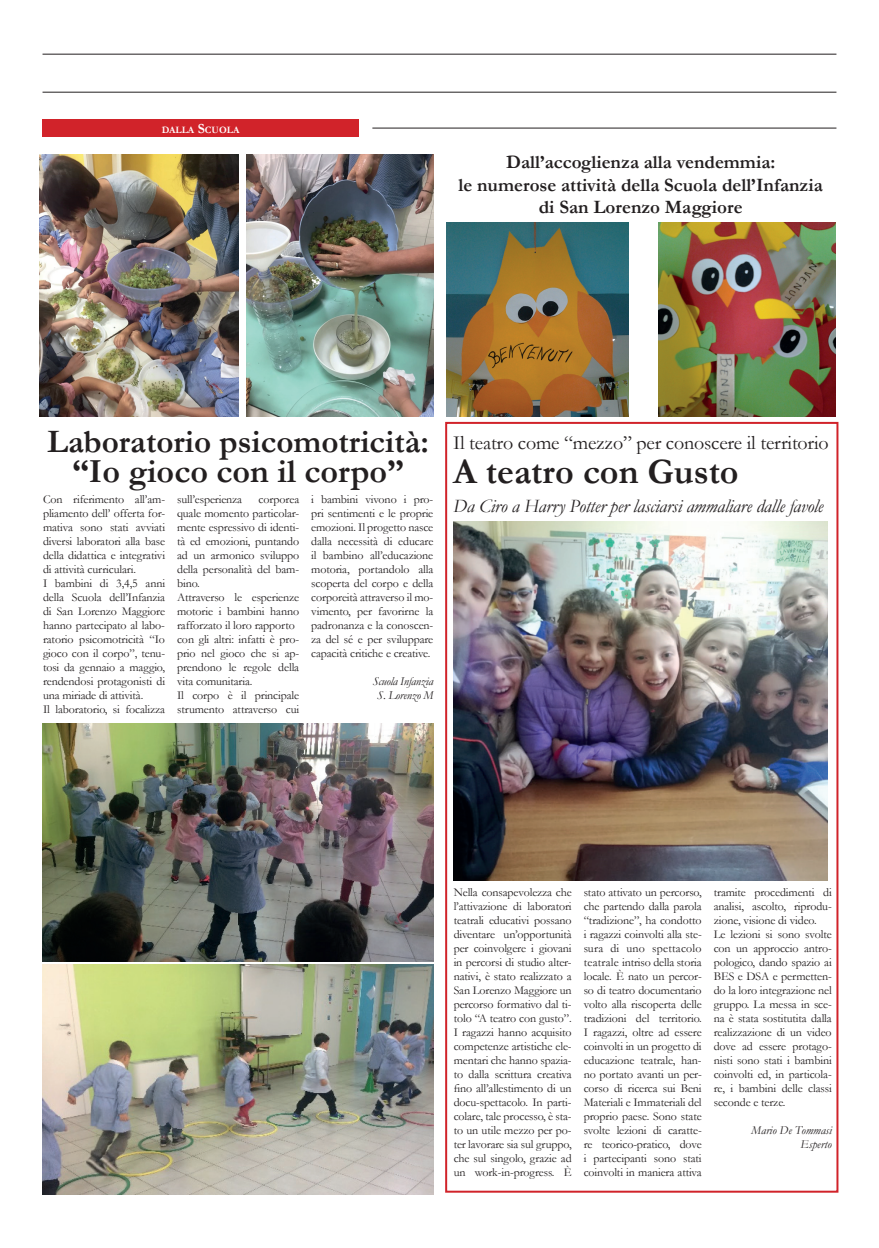
<style>
.page{position:relative;width:879px;height:1248px;background:#fff}
.page>*{position:absolute;margin:0;border:0;box-sizing:border-box;transform-origin:0 0}
.t1{font:700 36px "Garamond";color:#231f20}
.t2{font:700 34px "Garamond";color:#231f20}
.t3{font:700 33px "Garamond";color:#231f20}
.t4{font:20px "Garamond";letter-spacing:-.01em;color:#231f20}
.t5{font:700 19px/22.8px "Garamond";color:#231f20;text-align:center}
.t6{font:italic 19px "Garamond";letter-spacing:-.01em;color:#231f20}
.t7{font:12px/14px "Garamond";letter-spacing:-.01em;color:#231f20}
.t8{font:italic 12px/14px "Garamond";letter-spacing:-.02em;color:#231f20;text-align:center}
.t9{font:italic 12px/14px "Garamond";color:#231f20;text-align:right}
.t10{font:700 9.8px "Garamond";color:#fff}
.s1{font-size:14px}
</style>
<div class="page">
<hr style="left:43px;top:92px;width:793px;height:1px;background:#231f20">
<hr style="left:43px;top:54px;width:793px;height:1px;background:#231f20">
<div style="left:43px;top:120px;width:316px;height:17px;background:#d1232a"></div>
<hr style="left:372px;top:128px;width:464px;height:1px;background:#231f20">
<img style="left:40px;top:155px;width:198px;height:262px">
<img style="left:43px;top:723px;width:391px;height:238px">
<div style="left:445px;top:422px;width:393px;height:770px;border:2px solid #d1232a"></div>
<img style="left:247px;top:155px;width:186px;height:262px">
<img style="left:658px;top:222px;width:177px;height:195px">
<img style="left:446px;top:222px;width:182px;height:195px">
<img style="left:454px;top:522px;width:374px;height:358px">
<img style="left:43px;top:964px;width:391px;height:230px">
<p class="t10" style="left:162px;top:123px;width:79px">DALLA <span class="s1">S</span>CUOLA</p>
<h3 class="t5" style="left:459px;top:150px;width:366px">Dall’accoglienza alla vendemmia:<br>le numerose attività della Scuola dell’Infanzia di San Lorenzo Maggiore</h3>
<h3 class="t3" style="left:47px;top:419px;width:383px">Laboratorio psicomotricità:</h3>
<h2 class="t2" style="left:72px;top:448px;width:333px">“Io gioco con il corpo”</h2>
<p class="t7" style="left:43px;top:491px;width:124px">Con riferimento all’am&shy;pliamento dell’ offerta for&shy;mativa sono stati avviati diversi laboratori alla base della didattica e integrativi di attività curriculari.<br>I bambini di 3,4,5 anni della Scuola dell’Infanzia di San Lorenzo Maggiore hanno partecipato al labo&shy;ratorio psicomotricità “Io gioco con il corpo”, tenu&shy;tosi da gennaio a maggio, rendendosi protagonisti di una miriade di attività.<br>Il laboratorio, si focalizza</p>
<p class="t7" style="left:177px;top:491px;width:67px">sull’esperienza</p>
<p class="t7" style="left:177px;top:491px;width:124px;text-indent:82px">corporea quale momento particolar&shy;mente espressivo di identi&shy;tà ed emozioni, puntando ad un armonico sviluppo della personalità del bam&shy;bino.<br>Attraverso le esperienze motorie i bambini hanno rafforzato il loro rapporto con gli altri: infatti è pro&shy;prio nel gioco che si ap&shy;prendono le regole della vita comunitaria.<br>Il corpo è il principale strumento attraverso cui</p>
<p class="t7" style="left:311px;top:492px;width:124px;text-align:justify">i bambini vivono i pro&shy;pri sentimenti e le proprie emozioni. Il progetto nasce dalla necessità di educare il bambino all’educazione motoria, portandolo alla scoperta del corpo e della corporeità attraverso il mo&shy;vimento, per favorirne la padronanza e la conoscen&shy;za del sé e per sviluppare capacità critiche e creative.</p>
<p class="t8" style="left:373px;top:674px;width:62px">Scuola Infanzia<br>S. Lorenzo M</p>
<h3 class="t4" style="left:453px;top:429px;width:377px">Il teatro come “mezzo” per conoscere il territorio</h3>
<h1 class="t1" style="left:453px;top:447px;width:287px">A teatro con Gusto</h1>
<h3 class="t6" style="left:453px;top:492px;width:372px">Da Ciro a Harry Potter per lasciarsi ammaliare dalle favole</h3>
<p class="t7" style="left:454px;top:884px;width:120px;text-align:justify">Nella consapevolezza che l’attivazione di laboratori teatrali educativi possano diventare un’opportunità per coinvolgere i giovani in percorsi di studio alter&shy;nativi, è stato realizzato a San Lorenzo Maggiore un percorso formativo dal ti&shy;tolo “A teatro con gusto”.<br>I ragazzi hanno acquisito competenze artistiche ele&shy;mentari che hanno spazia&shy;to dalla scrittura creativa fino all’allestimento di un docu-spettacolo. In parti&shy;colare, tale processo, è sta&shy;to un utile mezzo per po&shy;ter lavorare sia sul gruppo, che sul singolo, grazie ad un work-in-progress. È</p>
<p class="t7" style="left:584px;top:884px;width:120px;text-align:justify">stato attivato un percorso, che partendo dalla parola “tradizione”, ha condotto i ragazzi coinvolti alla ste&shy;sura di uno spettacolo teatrale intriso della storia locale. È nato un percor&shy;so di teatro documentario volto alla riscoperta delle tradizioni del territorio.<br>I ragazzi, oltre ad essere coinvolti in un progetto di educazione teatrale, han&shy;no portato avanti un per&shy;corso di ricerca sui Beni Materiali e Immateriali del proprio paese. Sono state svolte lezioni di caratte&shy;re teorico-pratico, dove i partecipanti sono stati coinvolti in maniera attiva</p>
<p class="t7" style="left:714px;top:884px;width:120px">tramite procedimenti di analisi, ascolto, riprodu&shy;zione, visione di video.<br>Le lezioni si sono svolte con un approccio antro&shy;pologico, dando spazio ai<br>BES e DSA e permetten&shy;do la loro integrazione nel gruppo. La messa in sce&shy;na è stata sostitutita dalla realizzazione di un video dove ad essere protago&shy;nisti sono stati i bambini coinvolti ed, in particola&shy;re, i bambini delle classi seconde e terze.</p>
<p class="t9" style="left:751px;top:1122px;width:82px">Mario De Tommasi<br>Esperto</p>
</div>
